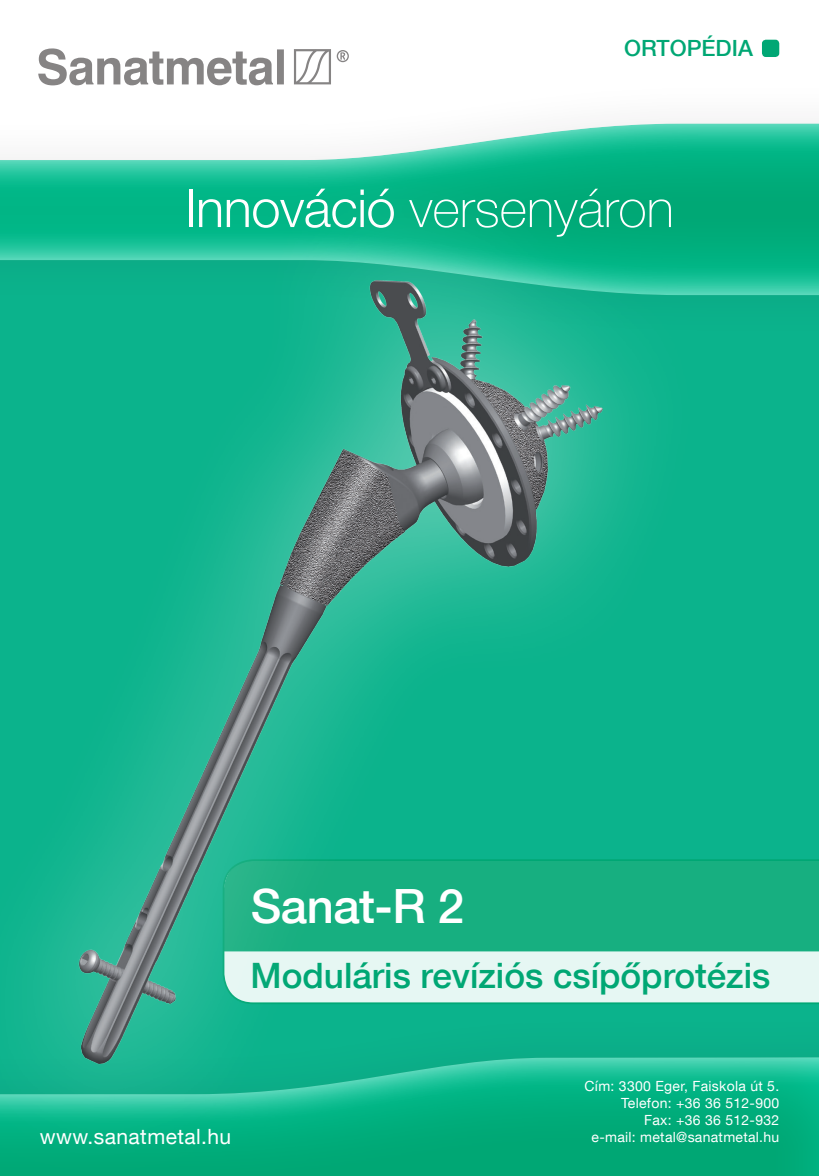
<style>
.page{position:relative;width:819px;height:1176px;background:#fff}
.page>*{position:absolute;margin:0;border:0;box-sizing:border-box;transform-origin:0 0}
.t1{font:100 52.5px "Helvetica Neue LT Com";color:#fff}
.t2{font:500 47.25px "Helvetica Neue LT Com";letter-spacing:-.01em;color:#fff}
.t3{font:500 35px "Helvetica Neue LT Com";color:#00a774}
.t4{font:500 22.4px "Helvetica Neue LT Com";color:#00a774}
.t5{font:21px "Helvetica Neue LT Com";letter-spacing:.02em;color:#fff}
.t6{font:14px "Helvetica Neue LT Com";letter-spacing:.02em;color:#fff}
.s1{font-weight:300}
</style>
<div class="page">
<div style="left:0;top:206px;width:819px;height:970px;background:#0bb38c"></div>
<div style="left:0;top:1055px;width:819px;height:121px;background:#fff;opacity:.75"></div>
<svg style="left:38px;top:48px;width:246px;height:29px"></svg>
<svg style="left:294px;top:49px;width:37px;height:28px"></svg>
<svg style="left:337px;top:50px;width:12px;height:12px"></svg>
<div style="left:762px;top:40px;width:17px;height:17px;background:#00a774;border-radius:4px"></div>
<div style="left:0;top:77px;width:819px;height:264px;background:#231f20;opacity:.1"></div>
<div style="left:0;top:120px;width:819px;height:175px;background:#fff;opacity:.75"></div>
<svg style="left:727px;top:859px;width:92px;height:145px;background:#d9f2ec"></svg>
<div style="left:727px;top:860px;width:92px;height:91px;background:#17af80"></div>
<div style="left:0;top:148px;width:727px;height:1028px;background:#fff;opacity:.4"></div>
<img style="left:20px;top:250px;width:619px;height:847px">
<p class="t4" style="left:624px;top:35px;width:130px">ORTOPÉDIA</p>
<p class="t1" style="left:185px;top:177px;width:490px"><span class="s1">Innováció</span> versenyáron</p>
<p class="t2" style="left:251px;top:877px;width:215px">Sanat-R 2</p>
<p class="t3" style="left:251px;top:954px;width:521px">Moduláris revíziós csípőprotézis</p>
<p class="t5" style="left:40px;top:1123px;width:193px">www.sanatmetal.hu</p>
<p class="t6" style="left:584px;top:1077px;width:196px">Cím: 3300 Eger, Faiskola út 5.</p>
<p class="t6" style="left:621px;top:1094px;width:160px">Telefon: +36 36 512-900</p>
<p class="t6" style="left:644px;top:1111px;width:137px">Fax: +36 36 512-932</p>
<p class="t6" style="left:591px;top:1128px;width:189px">e-mail: metal@sanatmetal.hu</p>
</div>
